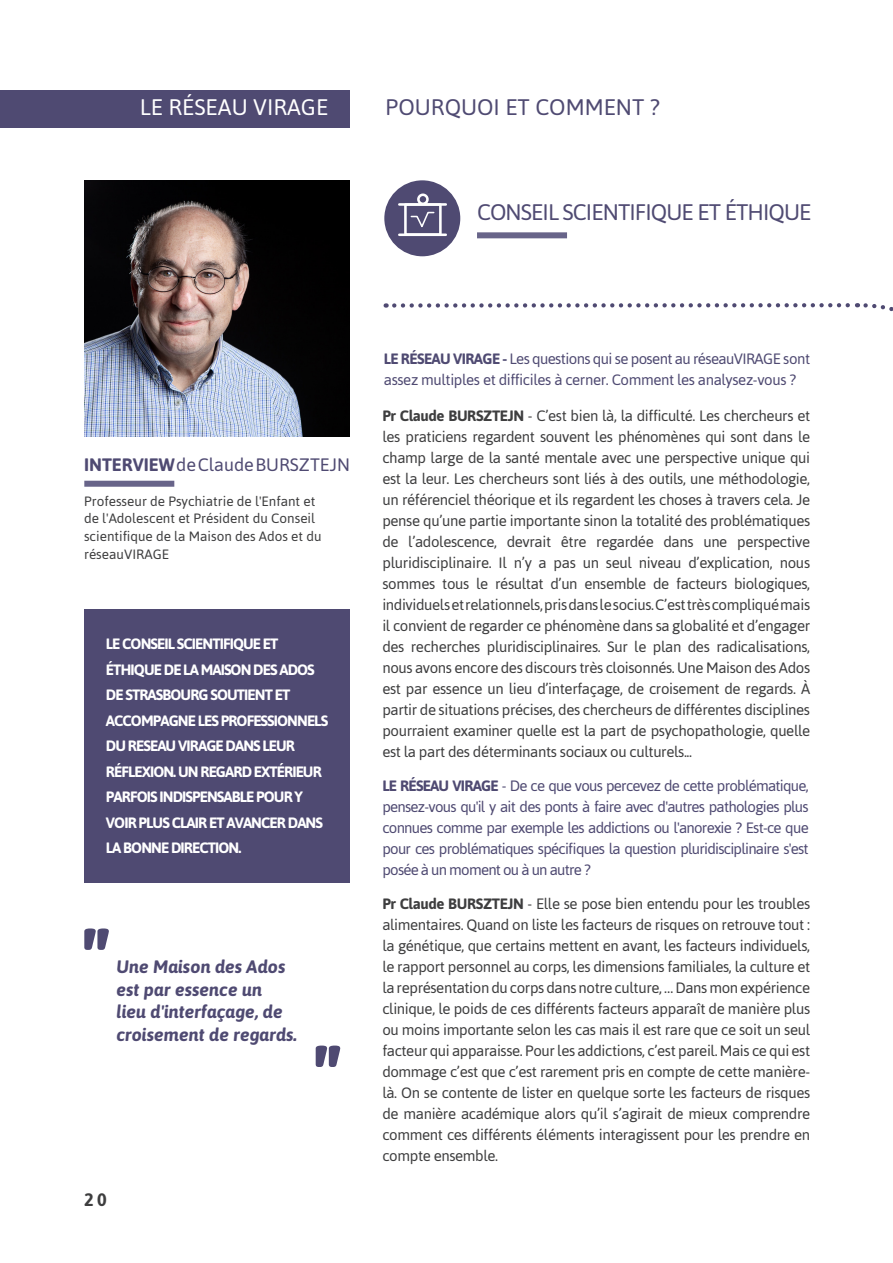
<style>
.page{position:relative;width:893px;height:1263px;background:#fff}
.page>*{position:absolute;margin:0;border:0;box-sizing:border-box;transform-origin:0 0}
.t1{font:22.5px "Asap";letter-spacing:-.04em;color:#4f4a72}
.t2{font:22.5px "Asap";color:#4f4a72}
.t3{font:22.5px "Asap";color:#fff}
.t4{font:italic 700 18px/22.5px "Asap";color:#4f4a72}
.t5{font:18px "Asap";color:#4f4a72}
.t6{font:700 18px "Asap";color:#3e3e3f}
.t7{font:15px/21px "Asap";letter-spacing:-.025em;color:#3e3e3f;text-align:justify}
.t8{font:15px/21px "Asap";letter-spacing:-.04em;color:#4f4a72}
.t9{font:700 15px/25.5px "Asap";letter-spacing:-.06em;color:#fff}
.t10{font:13.5px/18px "Asap";color:#3e3e3f}
.s1{font-weight:700}
</style>
<div class="page">
<div style="left:84px;top:609px;width:266px;height:274px;background:#4f4a72"></div>
<div style="left:0;top:90px;width:350px;height:37px;background:#4f4a72"></div>
<img style="left:84px;top:180px;width:266px;height:257px">
<div style="left:84px;top:481px;width:90px;height:6px;background:#686489"></div>
<div style="left:477px;top:232px;width:90px;height:6px;background:#686489"></div>
<svg style="left:84px;top:928px;width:25px;height:22px"></svg>
<svg style="left:316px;top:1045px;width:24px;height:22px"></svg>
<div style="left:384px;top:180px;width:76px;height:76px;background:#4f4a72;border-radius:50%"></div>
<div style="left:404px;top:203px;width:38px;height:33px;border:3px solid #fff"></div>
<hr style="left:399px;top:203px;width:47px;height:3px;background:#fff">
<hr style="left:399px;top:233px;width:47px;height:3px;background:#fff">
<div style="left:417px;top:193px;width:12px;height:12px;border:3px solid #fff;border-radius:50%"></div>
<svg style="left:410px;top:211px;width:25px;height:17px"></svg>
<svg style="left:386px;top:303px;width:507px;height:9px"></svg>
<h1 class="t3" style="left:140px;top:94px;width:190px">LE RÉSEAU VIRAGE</h1>
<h1 class="t2" style="left:386px;top:94px;width:276px">POURQUOI ET COMMENT ?</h1>
<h1 class="t1" style="left:477px;top:199px;width:336px">CONSEIL SCIENTIFIQUE ET ÉTHIQUE</h1>
<p class="t5" style="left:84px;top:454px;width:267px"><span class="s1">INTERVIEW</span> de Claude BURSZTEJN</p>
<p class="t10" style="left:84px;top:492px;width:239px">Professeur de Psychiatrie de l'Enfant et de l'Adolescent et Président du Conseil scientifique de la Maison des Ados et du réseauVIRAGE</p>
<p class="t9" style="left:106px;top:631px;width:224px">LE CONSEIL SCIENTIFIQUE ET<br>ÉTHIQUE DE LA MAISON DES ADOS<br>DE STRASBOURG SOUTIENT ET<br>ACCOMPAGNE LES PROFESSIONNELS<br>DU RESEAU VIRAGE DANS LEUR<br>RÉFLEXION. UN REGARD EXTÉRIEUR<br>PARFOIS INDISPENSABLE POUR Y<br>VOIR PLUS CLAIR ET AVANCER DANS<br>LA BONNE DIRECTION.</p>
<p class="t4" style="left:116px;top:956px;width:182px">Une Maison des Ados est par essence un<br>lieu d'interfaçage, de croisement de regards.</p>
<p class="t6" style="left:84px;top:1189px;width:24px">20</p>
<p class="t8" style="left:384px;top:348px;width:428px"><span class="s1">LE RÉSEAU VIRAGE -</span> Les questions qui se posent au réseauVIRAGE sont assez multiples et difficiles à cerner. Comment les analysez-vous ?</p>
<p class="t7" style="left:382px;top:405px;width:429px"><span class="s1">Pr Claude BURSZTEJN</span> - C’est bien là, la difficulté. Les chercheurs et les praticiens regardent souvent les phénomènes qui sont dans le champ large de la santé mentale avec une perspective unique qui est la leur. Les chercheurs sont liés à des outils, une méthodologie, un référenciel théorique et ils regardent les choses à travers cela. Je pense qu’une partie importante sinon la totalité des problématiques de l’adolescence, devrait être regardée dans une perspective pluridisciplinaire. Il n’y a pas un seul niveau d’explication, nous sommes tous le résultat d’un ensemble de facteurs biologiques, individuels et relationnels, pris dans le socius. C’est très compliqué mais il convient de regarder ce phénomène dans sa globalité et d’engager des recherches pluridisciplinaires. Sur le plan des radicalisations, nous avons encore des discours très cloisonnés. Une Maison des Ados est par essence un lieu d’interfaçage, de croisement de regards. À partir de situations précises, des chercheurs de différentes disciplines pourraient examiner quelle est la part de psychopathologie, quelle est la part des déterminants sociaux ou culturels...</p>
<p class="t8" style="left:382px;top:775px;width:428px;text-align:justify"><span class="s1">LE RÉSEAU VIRAGE</span> - De ce que vous percevez de cette problématique, pensez-vous qu'il y ait des ponts à faire avec d'autres pathologies plus connues comme par exemple les addictions ou l'anorexie ? Est-ce que pour ces problématiques spécifiques la question pluridisciplinaire s'est posée à un moment ou à un autre ?</p>
<p class="t7" style="left:382px;top:893px;width:429px"><span class="s1">Pr Claude BURSZTEJN</span> - Elle se pose bien entendu pour les troubles alimentaires. Quand on liste les facteurs de risques on retrouve tout : la génétique, que certains mettent en avant, les facteurs individuels, le rapport personnel au corps, les dimensions familiales, la culture et la représentation du corps dans notre culture, … Dans mon expérience clinique, le poids de ces différents facteurs apparaît de manière plus ou moins importante selon les cas mais il est rare que ce soit un seul facteur qui apparaisse. Pour les addictions, c’est pareil. Mais ce qui est dommage c’est que c’est rarement pris en compte de cette manière&shy;là. On se contente de lister en quelque sorte les facteurs de risques de manière académique alors qu’il s’agirait de mieux comprendre comment ces différents éléments interagissent pour les prendre en compte ensemble.</p>
</div>
